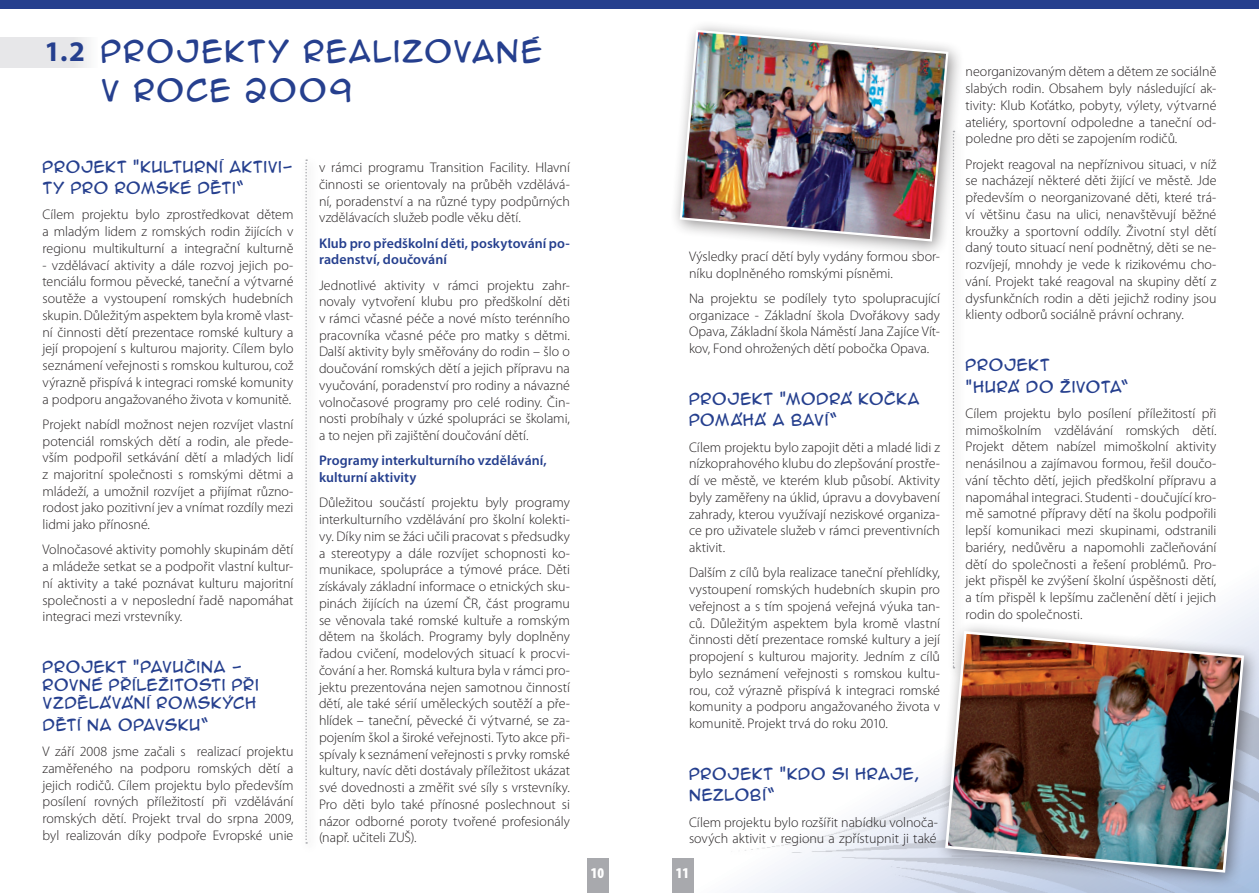
<style>
.page{position:relative;width:1259px;height:893px;background:#fff}
.page>*{position:absolute;margin:0;border:0;box-sizing:border-box;transform-origin:0 0}
.t1{font:28.5px/39px "Anime Ace CE";letter-spacing:.05em;color:#253f8e}
.t2{font:700 28.5px "Myriad Pro";color:#253f8e}
.t3{font:15px/21.6px "Anime Ace CE";letter-spacing:.02em;color:#253f8e}
.t4{font:900 condensed 15px "Myriad Pro";color:#fff}
.t5{font:300 13.95px/16.8px "Myriad Pro";color:#231f20;text-align:justify}
.t6{font:600 13.95px/16.8px "Myriad Pro";letter-spacing:.005em;color:#253f8e}
</style>
<div class="page">
<div style="left:0;top:0;width:629px;height:9px;background:#253f8e"></div>
<div style="left:587px;top:859px;width:21px;height:34px;background:#a8a9ad"></div>
<img style="left:740px;top:781px;width:519px;height:112px">
<div style="left:629px;top:0;width:630px;height:9px;background:#253f8e"></div>
<div style="left:672px;top:859px;width:21px;height:34px;background:#a8a9ad"></div>
<div style="left:0;top:37px;width:98px;height:31px;background:linear-gradient(to right,#e3e3e5,#f0f1f1)"></div>
<div style="left:668px;top:18px;width:295px;height:239px;background:#231f20;opacity:.5"></div>
<img style="left:678px;top:29px;width:271px;height:214px">
<div style="left:933px;top:619px;width:326px;height:269px;background:#231f20;opacity:.5"></div>
<img style="left:943px;top:630px;width:302px;height:244px">
<div style="left:946px;top:124px;width:18px;height:554px;background:#fafafa"></div>
<svg style="left:952px;top:131px;width:2px;height:537px"></svg>
<svg style="left:305px;top:159px;width:2px;height:685px"></svg>
<h1 class="t2" style="left:45px;top:33px;width:42px">1.2</h1>
<h1 class="t1" style="left:101px;top:32px;width:443px">PROJEKTY REALIZOVANÉ<br>V ROCE 2009</h1>
<p class="t3" style="left:43px;top:156px;width:252px">PROJEKT "KULTURNÍ AKTIVI-<br>TY PRO ROMSKÉ DĚTI“</p>
<p class="t5" style="left:43px;top:207px;width:252px">Cílem projektu bylo zprostředkovat dětem a mladým lidem z romských rodin žijících v regionu multikulturní a integrační kulturně</p>
<p class="t5" style="left:43px;top:257px;width:252px">- vzdělávací aktivity a dále rozvoj jejich po&shy;tenciálu formou pěvecké, taneční a výtvarné soutěže a vystoupení romských hudebních skupin. Důležitým aspektem byla kromě vlast&shy;ní činnosti dětí prezentace romské kultury a její propojení s kulturou majority. Cílem bylo seznámení veřejnosti s romskou kulturou, což výrazně přispívá k integraci romské komunity a podporu angažovaného života v komunitě.</p>
<p class="t5" style="left:43px;top:416px;width:252px">Projekt nabídl možnost nejen rozvíjet vlastní potenciál romských dětí a rodin, ale přede&shy;vším podpořil setkávání dětí a mladých lidí z majoritní společnosti s romskými dětmi a mládeží, a umožnil rozvíjet a přijímat různo&shy;rodost jako pozitivní jev a vnímat rozdíly mezi lidmi jako přínosné.</p>
<p class="t5" style="left:43px;top:542px;width:252px">Volnočasové aktivity pomohly skupinám dětí a mládeže setkat se a podpořit vlastní kultur&shy;ní aktivity a také poznávat kulturu majoritní společnosti a v neposlední řadě napomáhat integraci mezi vrstevníky.</p>
<p class="t3" style="left:43px;top:658px;width:218px;line-height:18px">PROJEKT "PAVUČINA -<br>ROVNÉ PŘÍLEŽITOSTI PŘI<br>VZDĚLÁVÁNÍ ROMSKÝCH</p>
<p class="t3" style="left:43px;top:714px;width:167px">DĚTÍ NA OPAVSKU“</p>
<p class="t5" style="left:43px;top:743px;width:252px">V září 2008 jsme začali s realizací projektu zaměřeného na podporu romských dětí a jejich rodičů. Cílem projektu bylo především posílení rovných příležitostí při vzdělávání romských dětí. Projekt trval do srpna 2009, byl realizován díky podpoře Evropské unie</p>
<p class="t5" style="left:319px;top:159px;width:252px">v rámci programu Transition Facility. Hlavní činnosti se orientovaly na průběh vzdělává&shy;ní, poradenství a na různé typy podpůrných vzdělávacích služeb podle věku dětí.</p>
<p class="t6" style="left:319px;top:234px;width:252px">Klub pro předškolní děti, poskytování po&shy;radenství, doučování</p>
<p class="t5" style="left:319px;top:277px;width:252px">Jednotlivé aktivity v rámci projektu zahr&shy;novaly vytvoření klubu pro předškolní děti v rámci včasné péče a nové místo terénního pracovníka včasné péče pro matky s dětmi.<br>Další aktivity byly směřovány do rodin – šlo o doučování romských dětí a jejich přípravu na vyučování, poradenství pro rodiny a návazné volnočasové programy pro celé rodiny. Čin&shy;nosti probíhaly v úzké spolupráci se školami, a to nejen při zajištění doučování dětí.</p>
<p class="t6" style="left:319px;top:452px;width:229px">Programy interkulturního vzdělávání, kulturní aktivity</p>
<p class="t5" style="left:319px;top:495px;width:252px">Důležitou součástí projektu byly programy interkulturního vzdělávání pro školní kolekti&shy;vy. Díky nim se žáci učili pracovat s předsudky a stereotypy a dále rozvíjet schopnosti ko&shy;munikace, spolupráce a týmové práce. Děti získávaly základní informace o etnických sku&shy;pinách žijících na území ČR, část programu se věnovala také romské kultuře a romským dětem na školách. Programy byly doplněny řadou cvičení, modelových situací k procvi&shy;čování a her. Romská kultura byla v rámci pro&shy;jektu prezentována nejen samotnou činností dětí, ale také sérií uměleckých soutěží a pře&shy;hlídek – taneční, pěvecké či výtvarné, se za&shy;pojením škol a široké veřejnosti. Tyto akce při&shy;spívaly k seznámení veřejnosti s prvky romské kultury, navíc děti dostávaly příležitost ukázat své dovednosti a změřit své síly s vrstevníky.<br>Pro děti bylo také přínosné poslechnout si názor odborné poroty tvořené profesionály (např. učiteli ZUŠ).</p>
<p class="t5" style="left:689px;top:248px;width:252px">Výsledky prací dětí byly vydány formou sbor&shy;níku doplněného romskými písněmi.</p>
<p class="t5" style="left:689px;top:290px;width:252px">Na projektu se podílely tyto spolupracující organizace - Základní škola Dvořákovy sady Opava, Základní škola Náměstí Jana Zajíce Vít&shy;kov, Fond ohrožených dětí pobočka Opava.</p>
<p class="t3" style="left:689px;top:388px;width:232px">PROJEKT "MODRÁ KOČKA<br>POMÁHÁ A BAVÍ“</p>
<p class="t5" style="left:689px;top:439px;width:252px">Cílem projektu bylo zapojit děti a mladé lidi z nízkoprahového klubu do zlepšování prostře&shy;dí ve městě, ve kterém klub působí. Aktivity byly zaměřeny na úklid, úpravu a dovybavení zahrady, kterou využívají neziskové organiza&shy;ce pro uživatele služeb v rámci preventivních aktivit.</p>
<p class="t5" style="left:689px;top:565px;width:252px">Dalším z cílů byla realizace taneční přehlídky, vystoupení romských hudebních skupin pro veřejnost a s tím spojená veřejná výuka tan&shy;ců. Důležitým aspektem byla kromě vlastní činnosti dětí prezentace romské kultury a její propojení s kulturou majority. Jedním z cílů bylo seznámení veřejnosti s romskou kultu&shy;rou, což výrazně přispívá k integraci romské komunity a podporu angažovaného života v komunitě. Projekt trvá do roku 2010.</p>
<p class="t3" style="left:689px;top:763px;width:232px">PROJEKT "KDO SI HRAJE,<br>NEZLOBÍ“</p>
<p class="t5" style="left:689px;top:814px;width:250px">Cílem projektu bylo rozšířit nabídku volnoča&shy;sových aktivit v regionu a zpřístupnit ji také</p>
<p class="t4" style="left:591px;top:864px;width:15px">10</p>
<p class="t4" style="left:676px;top:864px;width:15px">11</p>
<p class="t5" style="left:965px;top:64px;width:252px">neorganizovaným dětem a dětem ze sociálně slabých rodin. Obsahem byly následující ak&shy;tivity: Klub Koťátko, pobyty, výlety, výtvarné ateliéry, sportovní odpoledne a taneční od&shy;poledne pro děti se zapojením rodičů.</p>
<p class="t5" style="left:965px;top:156px;width:252px">Projekt reagoval na nepříznivou situaci, v níž se nacházejí některé děti žijící ve městě. Jde především o neorganizované děti, které trá&shy;ví většinu času na ulici, nenavštěvují běžné kroužky a sportovní oddíly. Životní styl dětí daný touto situací není podnětný, děti se ne&shy;rozvíjejí, mnohdy je vede k rizikovému cho&shy;vání. Projekt také reagoval na skupiny dětí z dysfunkčních rodin a děti jejichž rodiny jsou klienty odborů sociálně právní ochrany.</p>
<p class="t3" style="left:965px;top:354px;width:165px">PROJEKT<br>"HURÁ DO ŽIVOTA“</p>
<p class="t5" style="left:965px;top:405px;width:252px">Cílem projektu bylo posílení příležitostí při mimoškolním vzdělávání romských dětí.<br>Projekt dětem nabízel mimoškolní aktivity nenásilnou a zajímavou formou, řešil doučo&shy;vání těchto dětí, jejich předškolní přípravu a napomáhal integraci. Studenti - doučující kro&shy;mě samotné přípravy dětí na školu podpořili lepší komunikaci mezi skupinami, odstranili bariéry, nedůvěru a napomohli začleňování dětí do společnosti a řešení problémů. Pro&shy;jekt přispěl ke zvýšení školní úspěšnosti dětí, a tím přispěl k lepšímu začlenění dětí i jejich rodin do společnosti.</p>
</div>
